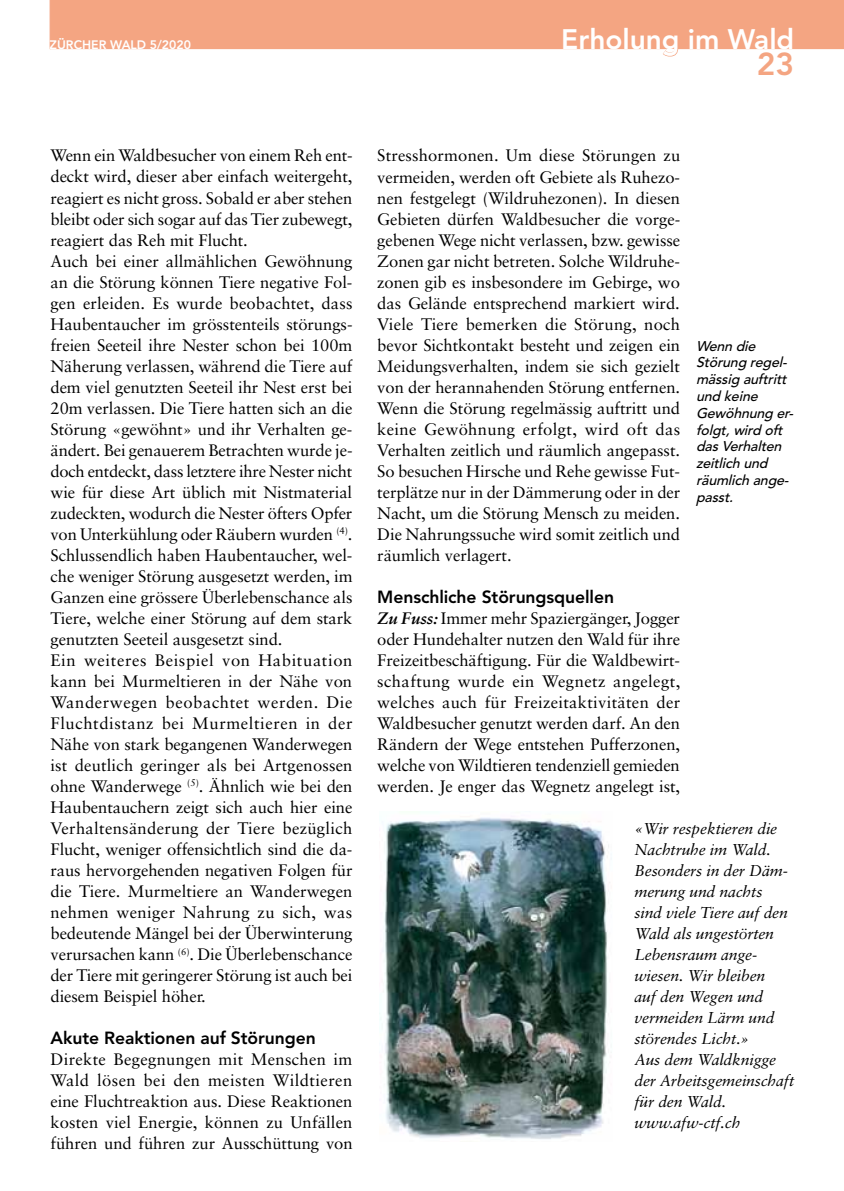
<style>
.page{position:relative;width:844px;height:1191px;background:#fff}
.page>*{position:absolute;margin:0;border:0;box-sizing:border-box;transform-origin:0 0}
.t1{font:800 31.5px "Avenir";color:#f4a582}
.t2{font:800 28px "Avenir";color:#fff}
.t3{font:800 17.5px "Avenir";letter-spacing:-.005em;color:#000}
.t4{font:16.62px/21px "Sabon";letter-spacing:-.005em;color:#000;text-align:justify}
.t5{font:italic 15.75px/21px "Sabon";letter-spacing:-.01em;color:#000}
.t6{font:italic 500 14px/16.8px "Avenir";color:#000}
.t7{font:800 12.25px "Avenir";color:#fff}
.s1{font-weight:700;font-style:italic}
</style>
<div class="page">
<img style="left:379px;top:817px;width:231px;height:322px">
<svg style="left:50px;top:0;width:793px;height:57px;background:#f5b193"></svg>
<p class="t7" style="left:50px;top:38px;width:143px">ZÜRCHER WALD 5/2020</p>
<h2 class="t2" style="left:561px;top:23px;width:234px">Erholung im Wald</h2>
<h1 class="t1" style="left:756px;top:46px;width:39px">23</h1>
<p class="t4" style="left:50px;top:145px;width:303px;text-align:left">Wenn ein Waldbesucher von einem Reh ent&shy;deckt wird, dieser aber einfach weitergeht, reagiert es nicht gross. Sobald er aber stehen bleibt oder sich sogar auf das Tier zubewegt, reagiert das Reh mit Flucht.<br>Auch bei einer allmählichen Gewöhnung an die Störung können Tiere negative Fol&shy;gen erleiden. Es wurde beobachtet, dass Haubentaucher im grösstenteils störungs&shy;freien Seeteil ihre Nester schon bei 100m Näherung verlassen, während die Tiere auf dem viel genutzten Seeteil ihr Nest erst bei 20m verlassen. Die Tiere hatten sich an die Störung «gewöhnt» und ihr Verhalten ge&shy;ändert. Bei genauerem Betrachten wurde je&shy;doch entdeckt, dass letztere ihre Nester nicht wie für diese Art üblich mit Nistmaterial zudeckten, wodurch die Nester öfters Opfer von Unterkühlung oder Räubern wurden <sup>(4)</sup>.<br>Schlussendlich haben Haubentaucher, wel&shy;che weniger Störung ausgesetzt werden, im Ganzen eine grössere Überlebenschance als Tiere, welche einer Störung auf dem stark genutzten Seeteil ausgesetzt sind.<br>Ein weiteres Beispiel von Habituation kann bei Murmeltieren in der Nähe von Wanderwegen beobachtet werden. Die Fluchtdistanz bei Murmeltieren in der Nähe von stark begangenen Wanderwegen ist deutlich geringer als bei Artgenossen ohne Wanderwege <sup>(5)</sup>. Ähnlich wie bei den Haubentauchern zeigt sich auch hier eine Verhaltensänderung der Tiere bezüglich Flucht, weniger offensichtlich sind die da&shy;raus hervorgehenden negativen Folgen für die Tiere. Murmeltiere an Wanderwegen nehmen weniger Nahrung zu sich, was bedeutende Mängel bei der Überwinterung verursachen kann <sup>(6)</sup>. Die Überlebenschance der Tiere mit geringerer Störung ist auch bei diesem Beispiel höher.</p>
<p class="t3" style="left:50px;top:1027px;width:267px">Akute Reaktionen auf Störungen</p>
<p class="t4" style="left:50px;top:1048px;width:303px">Direkte Begegnungen mit Menschen im Wald lösen bei den meisten Wildtieren eine Fluchtreaktion aus. Diese Reaktionen kosten viel Energie, können zu Unfällen führen und führen zur Ausschüttung von</p>
<p class="t4" style="left:377px;top:145px;width:304px">Stresshormonen. Um diese Störungen zu vermeiden, werden oft Gebiete als Ruhezo&shy;nen festgelegt (Wildruhezonen). In diesen Gebieten dürfen Waldbesucher die vorge&shy;gebenen Wege nicht verlassen, bzw. gewisse Zonen gar nicht betreten. Solche Wildruhe&shy;zonen gib es insbesondere im Gebirge, wo das Gelände entsprechend markiert wird.<br>Viele Tiere bemerken die Störung, noch bevor Sichtkontakt besteht und zeigen ein Meidungsverhalten, indem sie sich gezielt von der herannahenden Störung entfernen.<br>Wenn die Störung regelmässig auftritt und keine Gewöhnung erfolgt, wird oft das Verhalten zeitlich und räumlich angepasst.<br>So besuchen Hirsche und Rehe gewisse Fut&shy;terplätze nur in der Dämmerung oder in der Nacht, um die Störung Mensch zu meiden.<br>Die Nahrungssuche wird somit zeitlich und räumlich verlagert.</p>
<p class="t3" style="left:377px;top:586px;width:238px">Menschliche Störungsquellen</p>
<p class="t4" style="left:377px;top:607px;width:304px"><span class="s1">Zu Fuss:</span> Immer mehr Spaziergänger, Jogger oder Hundehalter nutzen den Wald für ihre Freizeitbeschäftigung. Für die Waldbewirt&shy;schaftung wurde ein Wegnetz angelegt, welches auch für Freizeitaktivitäten der Waldbesucher genutzt werden darf. An den Rändern der Wege entstehen Pufferzonen, welche von Wildtieren tendenziell gemieden werden. Je enger das Wegnetz angelegt ist,</p>
<p class="t5" style="left:634px;top:817px;width:161px">«Wir respektieren die<br>Nachtruhe im Wald.<br>Besonders in der Däm&shy;merung und nachts<br>sind viele Tiere auf den<br>Wald als ungestörten<br>Lebensraum ange&shy;wiesen. Wir bleiben<br>auf den Wegen und vermeiden Lärm und störendes Licht.»<br>Aus dem Waldknigge der Arbeitsgemeinschaft für den Wald. www.afw-ctf.ch</p>
<p class="t6" style="left:695px;top:338px;width:102px">Wenn die<br>Störung regel&shy;mässig auftritt und keine<br>Gewöhnung er&shy;folgt,wird oft dasVerhalten zeitlich und räumlich ange&shy;passt.</p>
</div>
